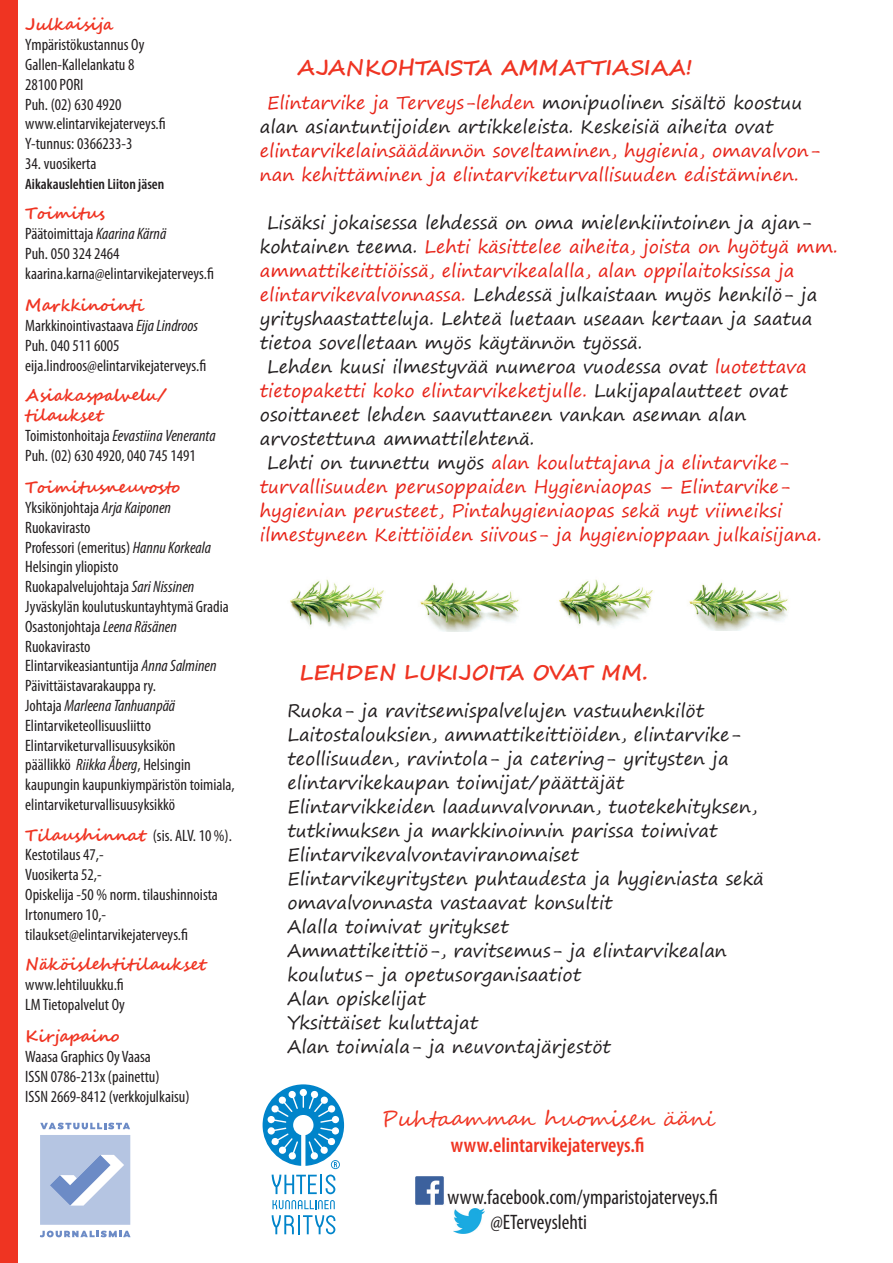
<style>
.page{position:relative;width:893px;height:1263px;background:#fff}
.page>*{position:absolute;margin:0;border:0;box-sizing:border-box;transform-origin:0 0}
.t1{font:condensed 21px "Myriad Pro";color:#231f20}
.Otsikko{font:700 21px "Segoe Script";color:#ef3422}
.Otsikko___ET{font:600 condensed 21px "Myriad Pro";color:#ef3422}
.Otsikko___ET-2{font:21px "Segoe Script";color:#ef3422}
.Leipä_ET{font:18px/24px "Segoe Print";color:#231f20}
.Leipä_ET-2{font:18px/24px "Segoe Print";color:#e72419}
.Leipä_2_snadi{font:condensed 16.5px/19.8px "Myriad Pro";color:#231f20}
.Leipä_ET-3{font:condensed 16.5px/19.8px "Myriad Pro";color:#231f20}
.Leipä_2_Snadi_ET{font:condensed 16.5px/19.8px "Myriad Pro";color:#231f20}
.Leipä{font:700 16.5px "Segoe Script";color:#ef3422}
.Otsikko___ET-3{font:italic condensed 16.5px "Myriad Pro";color:#231f20}
.Otsikko___ET-4{font:condensed 16.5px "Myriad Pro";color:#231f20}
.Leipä_2_snadi-2{font:italic condensed 16.5px "Myriad Pro";color:#231f20}
.Otsikko___ET-5{font:700 16.5px/19.8px "Segoe Script";color:#ef3422}
.Leipä_ET-4{font:700 16.5px "Segoe Script";color:#ef3422}
.Leipä_2_Snadi_ET-2{font:600 condensed 15px "Myriad Pro";color:#231f20}
.s1{font-family:"Segoe Script";font-weight:700;font-stretch:normal;color:#ef3422}
.s2{font-style:italic}
.s3{font-style:normal}
.s4{color:#231f20}
.s5{color:#e72419}
</style>
<div class="page">
<div style="left:0;top:0;width:18px;height:1263px;background:#ef3422"></div>
<img style="left:290px;top:579px;width:229px;height:52px">
<img style="left:559px;top:579px;width:229px;height:52px">
<img style="left:415px;top:1176px;width:29px;height:29px">
<img style="left:454px;top:1208px;width:30px;height:25px">
<svg style="left:40px;top:1123px;width:90px;height:6px"></svg>
<svg style="left:40px;top:1135px;width:91px;height:102px"></svg>
<svg style="left:272px;top:1215px;width:63px;height:19px"></svg>
<svg style="left:272px;top:1200px;width:63px;height:9px"></svg>
<svg style="left:263px;top:1084px;width:81px;height:110px"></svg>
<p class="Leipä" style="left:25px;top:11px;width:90px">Julkaisija</p>
<p class="Leipä_2_Snadi_ET" style="left:25px;top:35px;width:121px">Ympäristökustannus Oy</p>
<p class="Leipä_2_Snadi_ET" style="left:25px;top:55px;width:111px">Gallen-Kallelankatu 8</p>
<p class="Leipä_2_Snadi_ET" style="left:25px;top:74px;width:60px">28100 PORI</p>
<p class="Leipä_2_Snadi_ET" style="left:25px;top:94px;width:98px">Puh. (02) 630 4920</p>
<p class="Leipä_2_Snadi_ET" style="left:25px;top:114px;width:142px">www.elintarvikejaterveys.fi</p>
<p class="Leipä_2_Snadi_ET" style="left:25px;top:134px;width:109px">Y-tunnus: 0366233-3</p>
<p class="Leipä_2_Snadi_ET" style="left:25px;top:154px;width:73px">34. vuosikerta</p>
<p class="Leipä_2_Snadi_ET-2" style="left:25px;top:176px;width:141px">Aikakauslehtien Liiton jäsen</p>
<p class="Leipä_2_Snadi_ET" style="left:25px;top:204px;width:143px"><span class="s1">Toimitus<br></span>Päätoimittaja <span class="s2">Kaarina Kärnä</span></p>
<p class="Leipä_2_snadi" style="left:25px;top:244px;width:96px">Puh. 050 324 2464</p>
<p class="Leipä_2_snadi" style="left:25px;top:263px;width:190px">kaarina.karna@elintarvikejaterveys.fi</p>
<p class="Leipä" style="left:25px;top:292px;width:121px">Markkinointi</p>
<p class="Leipä_ET-3" style="left:25px;top:316px;width:174px">Markkinointivastaava <span class="s2">Eija Lindroos</span></p>
<p class="Leipä_ET-3" style="left:25px;top:335px;width:96px">Puh. 040 511 6005</p>
<p class="Leipä_ET-3" style="left:25px;top:355px;width:183px">eija.lindroos@elintarvikejaterveys.fi</p>
<p class="Otsikko___ET-5" style="left:25px;top:386px;width:143px">Asiakaspalvelu/ tilaukset</p>
<p class="Otsikko___ET-3" style="left:25px;top:425px;width:192px"><span class="s3">Toimistonhoitaja</span> Eevastiina Veneranta</p>
<p class="Otsikko___ET-4" style="left:25px;top:445px;width:172px">Puh. (02) 630 4920, 040 745 1491</p>
<p class="Leipä" style="left:25px;top:474px;width:156px">Toimitusneuvosto</p>
<p class="Leipä_2_snadi" style="left:25px;top:497px;width:147px">Yksikönjohtaja <span class="s2">Arja Kaiponen</span></p>
<p class="Leipä_2_snadi" style="left:25px;top:517px;width:67px">Ruokavirasto</p>
<p class="Leipä_2_snadi" style="left:25px;top:537px;width:187px">Professori (emeritus) <span class="s2">Hannu Korkeala</span></p>
<p class="Leipä_2_snadi" style="left:25px;top:557px;width:95px">Helsingin yliopisto</p>
<p class="Leipä_2_snadi" style="left:25px;top:577px;width:205px">Ruokapalvelujohtaja <span class="s2">Sari Nissinen<br></span>Jyväskylän koulutuskuntayhtymä Gradia</p>
<p class="Leipä_2_snadi" style="left:25px;top:616px;width:153px">Osastonjohtaja <span class="s2">Leena Räsänen</span></p>
<p class="Leipä_2_snadi" style="left:25px;top:636px;width:67px">Ruokavirasto</p>
<p class="Leipä_2_snadi" style="left:25px;top:656px;width:193px">Elintarvikeasiantuntija <span class="s2">Anna Salminen<br></span>Päivittäistavarakauppa ry.</p>
<p class="Leipä_2_snadi-2" style="left:25px;top:695px;width:151px"><span class="s3">Johtaja</span> Marleena Tanhuanpää</p>
<p class="Leipä_2_snadi" style="left:25px;top:715px;width:211px">Elintarviketeollisuusliitto Elintarviketurvallisuusyksikön<br>päällikkö <span class="s2">Riikka Åberg</span>, Helsingin kaupungin kaupunkiympäristön toimiala, elintarviketurvallisuusyksikkö</p>
<p class="Leipä_ET-3" style="left:25px;top:825px;width:208px"><span class="s1">Tilaushinnat</span> (sis. ALV. 10 %).</p>
<p class="Leipä_ET-3" style="left:25px;top:845px;width:80px">Kestotilaus 47,-<br>Vuosikerta 52,-</p>
<p class="Leipä_ET-3" style="left:25px;top:884px;width:194px">Opiskelija -50 % norm. tilaushinnoista</p>
<p class="Leipä_ET-3" style="left:25px;top:904px;width:164px">Irtonumero 10,- tilaukset@elintarvikejaterveys.fi</p>
<p class="Leipä_ET-3" style="left:25px;top:955px;width:181px"><span class="s1">Näköislehtitilaukset </span>www.lehtiluukku.fi<br>LM Tietopalvelut Oy</p>
<p class="Leipä_ET-4" style="left:25px;top:1023px;width:96px">Kirjapaino</p>
<p class="Leipä_2_Snadi_ET" style="left:25px;top:1046px;width:127px">Waasa Graphics Oy Vaasa</p>
<p class="Leipä_2_Snadi_ET" style="left:25px;top:1066px;width:166px">ISSN 0786-213x (painettu)<br>ISSN 2669-8412 (verkkojulkaisu)</p>
<p class="Otsikko" style="left:298px;top:51px;width:396px">AJANKOHTAISTA AMMATTIASIAA!</p>
<p class="Leipä_ET-2" style="left:260px;top:90px;width:562px;text-indent:7px">Elintarvike ja Terveys-lehden <span class="s4">monipuolinen sisältö koostuu alan asiantuntijoiden artikkeleista. Keskeisiä aiheita ovat </span>elintarvikelainsäädännön soveltaminen, hygienia, omavalvon&shy;nan kehittäminen ja elintarviketurvallisuuden edistäminen.</p>
<p class="Leipä_ET" style="left:267px;top:210px;width:546px">Lisäksi jokaisessa lehdessä on oma mielenkiintoinen ja ajan-</p>
<p class="Leipä_ET-2" style="left:260px;top:234px;width:579px"><span class="s4">kohtainen teema.</span> Lehti käsittelee aiheita, joista on hyötyä mm.</p>
<p class="Leipä_ET-2" style="left:260px;top:258px;width:536px">ammattikeittiöissä, elintarvikealalla, alan oppilaitoksissa ja</p>
<p class="Leipä_ET" style="left:260px;top:282px;width:559px"><span class="s5">elintarvikevalvonnassa.</span> Lehdessä julkaistaan myös henkilö- ja</p>
<p class="Leipä_ET" style="left:260px;top:306px;width:554px">yrityshaastatteluja. Lehteä luetaan useaan kertaan ja saatua</p>
<p class="Leipä_ET" style="left:260px;top:330px;width:384px">tietoa sovelletaan myös käytännön työssä.</p>
<p class="Leipä_ET" style="left:267px;top:354px;width:541px">Lehden kuusi ilmestyvää numeroa vuodessa ovat <span class="s5">luotettava</span></p>
<p class="Leipä_ET-2" style="left:260px;top:378px;width:530px">tietopaketti koko elintarvikeketjulle. <span class="s4">Lukijapalautteet ovat</span></p>
<p class="Leipä_ET" style="left:260px;top:402px;width:488px">osoittaneet lehden saavuttaneen vankan aseman alan</p>
<p class="Leipä_ET" style="left:260px;top:426px;width:276px">arvostettuna ammattilehtenä.</p>
<p class="Leipä_ET-2" style="left:267px;top:450px;width:523px"><span class="s4">Lehti on tunnettu myös</span> alan kouluttajana ja elintarvike-</p>
<p class="Leipä_ET-2" style="left:260px;top:474px;width:532px">turvallisuuden perusoppaiden Hygieniaopas – Elintarvike-</p>
<p class="Leipä_ET-2" style="left:260px;top:498px;width:563px">hygienian perusteet, Pintahygieniaopas sekä nyt viimeiksi ilmestyneen Keittiöiden siivous- ja hygienioppaan julkaisijana.</p>
<p class="Otsikko" style="left:299px;top:656px;width:350px">LEHDEN LUKIJOITA OVAT MM.</p>
<p class="Leipä_ET" style="left:287px;top:698px;width:418px">Ruoka- ja ravitsemispalvelujen vastuuhenkilöt</p>
<p class="Leipä_ET" style="left:287px;top:722px;width:455px">Laitostalouksien, ammattikeittiöiden, elintarvike&shy;teollisuuden, ravintola- ja catering- yritysten ja elintarvikekaupan toimijat/päättäjät</p>
<p class="Leipä_ET" style="left:287px;top:794px;width:471px">Elintarvikkeiden laadunvalvonnan, tuotekehityksen, tutkimuksen ja markkinoinnin parissa toimivat</p>
<p class="Leipä_ET" style="left:287px;top:842px;width:293px">Elintarvikevalvontaviranomaiset</p>
<p class="Leipä_ET" style="left:287px;top:866px;width:478px">Elintarvikeyritysten puhtaudesta ja hygieniasta sekä omavalvonnasta vastaavat konsultit<br>Alalla toimivat yritykset</p>
<p class="Leipä_ET" style="left:287px;top:938px;width:441px">Ammattikeittiö-, ravitsemus- ja elintarvikealan koulutus- ja opetusorganisaatiot<br>Alan opiskelijat<br>Yksittäiset kuluttajat<br>Alan toimiala- ja neuvontajärjestöt</p>
<p class="Otsikko___ET-2" style="left:381px;top:1102px;width:336px">Puhtaamman huomisen ääni</p>
<p class="Otsikko___ET" style="left:451px;top:1133px;width:195px">www.elintarvikejaterveys.fi</p>
<p class="t1" style="left:448px;top:1184px;width:272px">www.facebook.com/ymparistojaterveys.fi</p>
<p class="t1" style="left:490px;top:1209px;width:98px">@ETerveyslehti</p>
</div>
